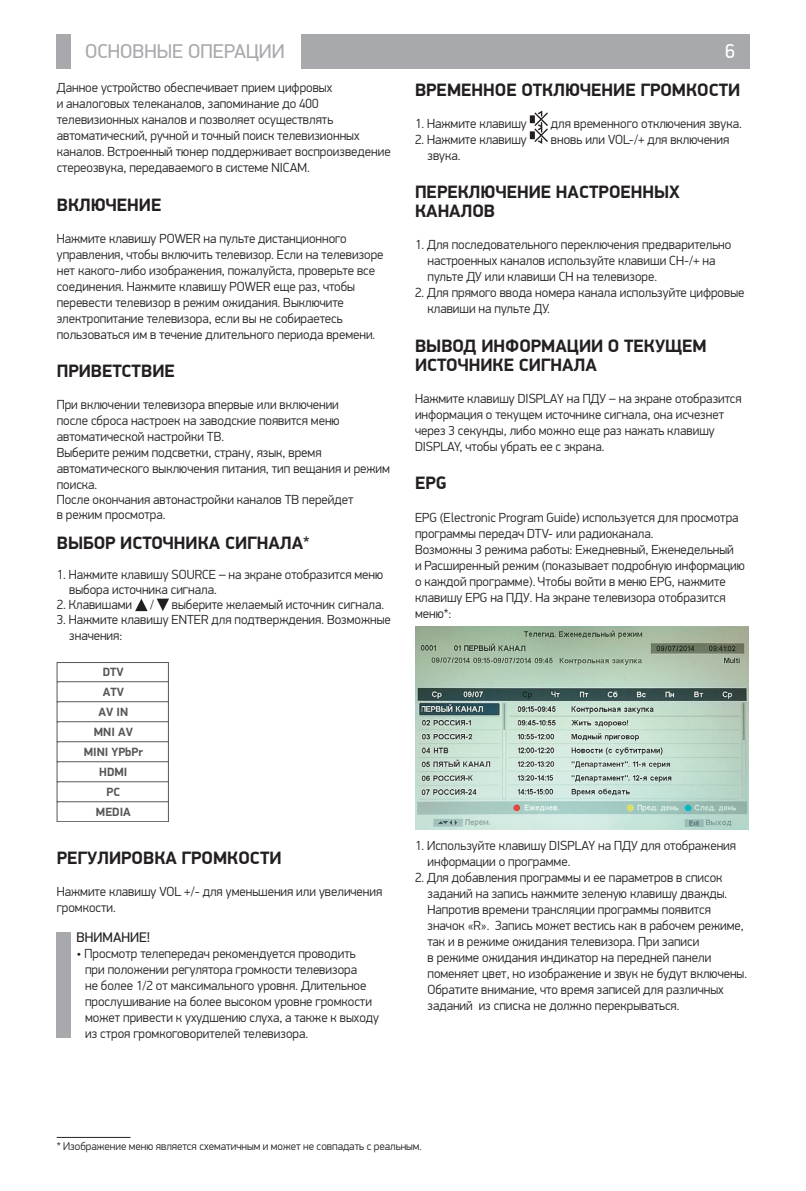
<style>
.page{position:relative;width:806px;height:1191px;background:#fff}
.page>*{position:absolute;margin:0;border:0;box-sizing:border-box;transform-origin:0 0}
.t1{font:20px "PF Din Display Pro";color:#a8a9ad}
.t2{font:20px "PF Din Display Pro";color:#fff}
.t3{font:700 18px "PF Din Display Pro";color:#231f20}
.t4{font:14px "PF Din Display Pro";color:#231f20}
.t5{font:300 13.2px/16px "PF Din Display Pro";color:#231f20}
.t6{font:300 13px "PF Din Display Pro";color:#231f20}
.t7{font:700 12px/20px "PF Din Display Pro";color:#57585a;text-align:center}
.t8{font:300 11.2px "PF Din Display Pro";color:#231f20}
.s1{font-weight:400}
</style>
<div class="page">
<div style="left:57px;top:34px;width:14px;height:34px;background:#a8a9ad"></div>
<div style="left:300px;top:34px;width:448px;height:34px;background:#a8a9ad"></div>
<div style="left:57px;top:932px;width:14px;height:105px;background:#a8a9ad"></div>
<svg style="left:135px;top:598px;width:12px;height:13px"></svg>
<svg style="left:156px;top:598px;width:13px;height:13px"></svg>
<svg style="left:57px;top:662px;width:112px;height:160px"></svg>
<div style="left:529px;top:115px;width:5px;height:8px;background:#231f20"></div>
<div style="left:529px;top:131px;width:5px;height:8px;background:#231f20"></div>
<svg style="left:531px;top:111px;width:16px;height:33px"></svg>
<img style="left:415px;top:627px;width:333px;height:202px">
<hr style="left:57px;top:1137px;width:73px;height:1px;background:#231f20">
<h1 class="t1" style="left:85px;top:39px;width:201px">ОСНОВНЫЕ ОПЕРАЦИИ</h1>
<h1 class="t2" style="left:724px;top:39px;width:11px">6</h1>
<p class="t5" style="left:57px;top:80px;width:335px">Данное устройство обеспечивает прием цифровых<br>и аналоговых телеканалов, запоминание до 400 телевизионных каналов и позволяет осуществлять автоматический, ручной и точный поиск телевизионных каналов. Встроенный тюнер поддерживает воспроизведение стереозвука, передаваемого в системе NICAM.</p>
<h2 class="t3" style="left:57px;top:193px;width:106px">ВКЛЮЧЕНИЕ</h2>
<p class="t5" style="left:57px;top:230px;width:328px">Нажмите клавишу POWER на пульте дистанционного управления, чтобы включить телевизор. Если на телевизоре нет какого-либо изображения, пожалуйста, проверьте все соединения. Нажмите клавишу POWER еще раз, чтобы перевести телевизор в режим ожидания. Выключите электропитание телевизора, если вы не собираетесь пользоваться им в течение длительного периода времени.</p>
<h2 class="t3" style="left:57px;top:360px;width:120px">ПРИВЕТСТВИЕ</h2>
<p class="t5" style="left:57px;top:397px;width:334px">При включении телевизора впервые или включении<br>после сброса настроек на заводские появится меню автоматической настройки ТВ.<br>Выберите режим подсветки, страну, язык, время автоматического выключения питания, тип вещания и режим поиска.<br>После окончания автонастройки каналов ТВ перейдет<br>в режим просмотра.</p>
<h2 class="t3" style="left:57px;top:532px;width:13px">Выбор</h2>
<h2 class="t3" style="left:120px;top:532px;width:12px">источника</h2>
<h2 class="t3" style="left:225px;top:532px;width:12px">сигна</h2>
<h2 class="t3" style="left:280px;top:532px;width:31px">ла<span class="s1">*</span></h2>
<p class="t5" style="left:69px;top:567px;width:315px;line-height:15px;text-indent:-12px">1. Нажмите клавишу SOURCE _ на экране отобразится меню выбора источника сигнала.</p>
<p class="t5" style="left:57px;top:597px;width:77px">2. Клавишами</p>
<p class="t6" style="left:150px;top:597px;width:5px">/</p>
<p class="t5" style="left:172px;top:597px;width:214px">выберите желаемый источник сигнала.</p>
<p class="t5" style="left:69px;top:612px;width:323px;text-indent:-12px">3. Нажмите клавишу ENTER для подтверждения. Возможные значения:</p>
<p class="t7" style="left:84px;top:662px;width:61px">DTV<br>ATV<br>AV IN<br>MNI AV<br>MINI YPbPr<br>HDMI<br>PC<br>MEDIA</p>
<h2 class="t3" style="left:57px;top:847px;width:64px">Регулиро</h2>
<h2 class="t3" style="left:143px;top:847px;width:51px">вка громкости</h2>
<p class="t5" style="left:57px;top:884px;width:327px">Нажмите клавишу VOL +/- для уменьшения или увеличения громкости.</p>
<p class="t4" style="left:77px;top:929px;width:75px">ВНИМАНИЕ!</p>
<p class="t5" style="left:85px;top:946px;width:295px;text-indent:-9px">• Просмотр телепередач рекомендуется проводить<br>при положении регулятора громкости телевизора<br>не более 1/2 от максимального уровня. Длительное прослушивание на более высоком уровне громкости может привести к ухудшению слуха, а также к выходу из строя громкоговорителей телевизора.</p>
<h2 class="t3" style="left:415px;top:79px;width:13px">Временное</h2>
<h2 class="t3" style="left:521px;top:79px;width:71px">отключение</h2>
<h2 class="t3" style="left:640px;top:79px;width:12px">громкости</h2>
<p class="t5" style="left:415px;top:115px;width:113px">1. Нажмите клавишу</p>
<p class="t5" style="left:550px;top:115px;width:192px">для временного отключения звука.</p>
<p class="t5" style="left:415px;top:131px;width:113px">2. Нажмите клавишу</p>
<p class="t5" style="left:550px;top:131px;width:180px">вновь или VOL-/+ для включения</p>
<p class="t5" style="left:427px;top:147px;width:35px">звука.</p>
<h2 class="t3" style="left:415px;top:181px;width:23px">Перек</h2>
<h2 class="t3" style="left:468px;top:181px;width:39px">лючение</h2>
<h2 class="t3" style="left:555px;top:181px;width:13px">настроенных</h2>
<h2 class="t3" style="left:415px;top:200px;width:13px">кана</h2>
<h2 class="t3" style="left:460px;top:200px;width:36px">лов</h2>
<p class="t5" style="left:427px;top:237px;width:305px;text-indent:-12px">1. Для последовательного переключения предварительно настроенных каналов используйте клавиши CH-/+ на пульте ДУ или клавиши CH на телевизоре.</p>
<p class="t5" style="left:427px;top:285px;width:318px;text-indent:-12px">2. Для прямого ввода номера канала используйте цифровые клавиши на пульте ДУ.</p>
<h2 class="t3" style="left:415px;top:335px;width:117px">Вывод информации</h2>
<h2 class="t3" style="left:607px;top:335px;width:29px">о текущем</h2>
<h2 class="t3" style="left:415px;top:354px;width:12px">источнике</h2>
<h2 class="t3" style="left:518px;top:354px;width:12px">сигна</h2>
<h2 class="t3" style="left:573px;top:354px;width:23px">ла</h2>
<p class="t5" style="left:415px;top:391px;width:328px">Нажмите клавишу DISPLAY на ПДУ _ на экране отобразится информация о текущем источнике сигнала, oна исчезнет через 3 секунды, либо можно еще раз нажать клавишу DISPLAY, чтобы убрать ее с экрана.</p>
<h2 class="t3" style="left:415px;top:472px;width:33px">EPG</h2>
<p class="t5" style="left:415px;top:509px;width:331px">EPG (Electroniс Program Guide) используется для просмотра программы передач DTV- или радиоканала.<br>Возможны 3 режима работы: Ежедневный, Еженедельный<br>и Расширенный режим (показывает подробную информацию о каждой программе). Чтобы войти в меню EPG, нажмите клавишу EPG на ПДУ. На экране телевизора отобразится меню*:</p>
<p class="t5" style="left:427px;top:838px;width:310px;text-indent:-12px">1. Используйте клавишу DISPLAY на ПДУ для отображения информации о программе.</p>
<p class="t5" style="left:427px;top:870px;width:321px;text-indent:-12px">2. Для добавления программы и ее параметров в список заданий на запись нажмите зеленую клавишу дважды.<br>Напротив времени трансляции программы появится значок «R». Запись может вестись как в рабочем режиме, так и в режиме ожидания телевизора. При записи<br>в режиме ожидания индикатор на передней панели поменяет цвет, но изображение и звук не будут включены.<br>Обратите внимание, что время записей для различных заданий из списка не должно перекрываться.</p>
<p class="t8" style="left:57px;top:1140px;width:366px">* Изображение меню является схематичным и может не совпадать с реальным.</p>
</div>
